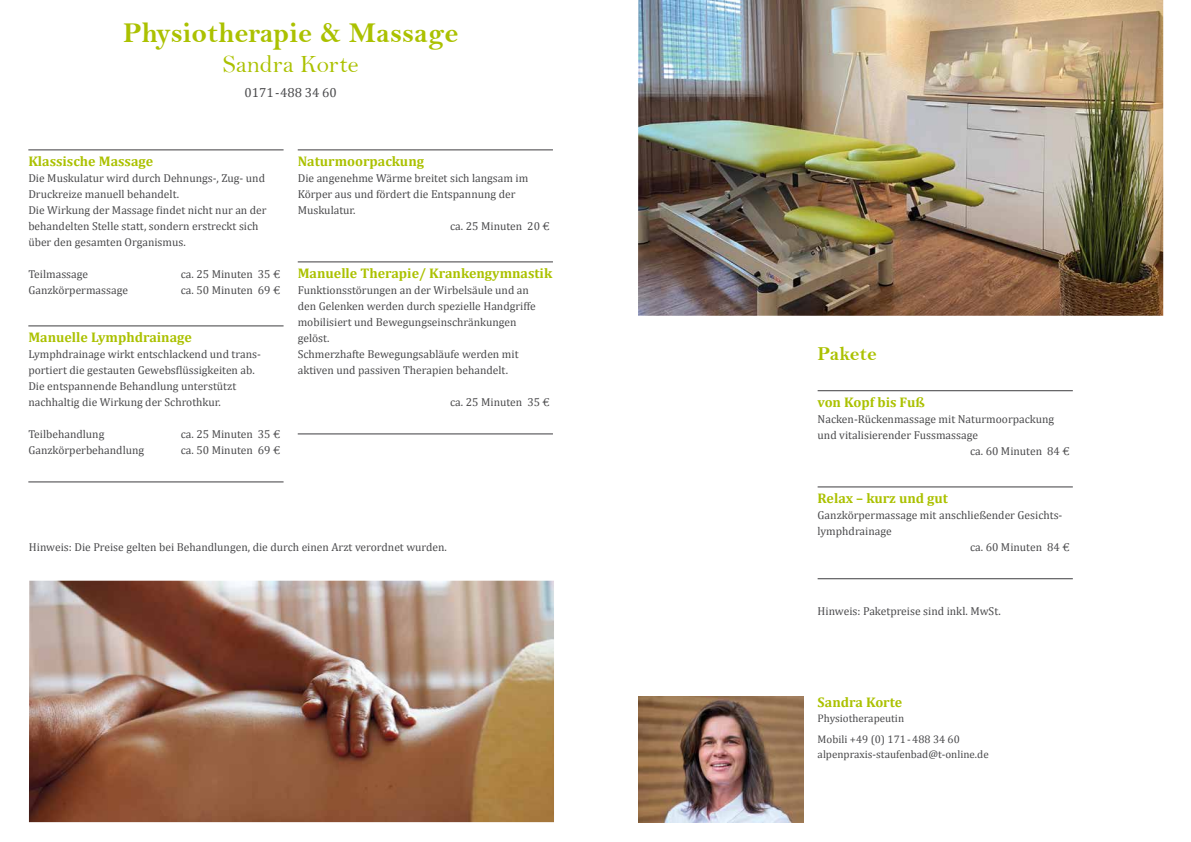
<style>
.page{position:relative;width:1191px;height:842px;background:#fff}
.page>*{position:absolute;margin:0;border:0;box-sizing:border-box;transform-origin:0 0}
.t1{font:29px "Bell MT Bold";color:#abc100}
.t2{font:25px "Bell";color:#abc100}
.t3{font:20px "Bell MT Bold";color:#abc100}
.t4{font:700 14px "Cambria";color:#abc100}
.t5{font:13.2px "Cambria";color:#4b4b4d}
.t6{font:11.5px/16px "Cambria";color:#4b4b4d}
.t7{font:11px/21.4px "Cambria";color:#4b4b4d}
</style>
<div class="page">
<hr style="left:28px;top:150px;width:255px;height:1px;background:#3e3d40">
<hr style="left:28px;top:326px;width:255px;height:1px;background:#3e3d40">
<hr style="left:28px;top:482px;width:255px;height:1px;background:#3e3d40">
<hr style="left:298px;top:150px;width:255px;height:1px;background:#3e3d40">
<hr style="left:298px;top:262px;width:255px;height:1px;background:#3e3d40">
<hr style="left:298px;top:434px;width:255px;height:1px;background:#3e3d40">
<hr style="left:817px;top:391px;width:255px;height:1px;background:#3e3d40">
<hr style="left:817px;top:487px;width:255px;height:1px;background:#3e3d40">
<hr style="left:817px;top:579px;width:255px;height:1px;background:#3e3d40">
<img style="left:638px;top:696px;width:165px;height:126px">
<img style="left:29px;top:581px;width:525px;height:241px">
<img style="left:638px;top:0;width:525px;height:316px">
<h1 class="t1" style="left:123px;top:16px;width:337px">Physiotherapie &amp; Massage</h1>
<h2 class="t2" style="left:223px;top:49px;width:137px">Sandra Korte</h2>
<p class="t5" style="left:244px;top:85px;width:94px">0171-488 34 60</p>
<p class="t4" style="left:28px;top:153px;width:126px">Klassische Massage</p>
<p class="t6" style="left:28px;top:170px;width:240px">Die Muskulatur wird durch Dehnungs-, Zug- und Druckreize manuell behandelt.<br>Die Wirkung der Massage findet nicht nur an der behandelten Stelle statt, sondern erstreckt sich über den gesamten Organismus.</p>
<p class="t6" style="left:28px;top:266px;width:61px">Teilmassage</p>
<p class="t6" style="left:181px;top:266px;width:101px">ca. 25 Minuten 35 €</p>
<p class="t6" style="left:28px;top:282px;width:101px">Ganzkörpermassage</p>
<p class="t6" style="left:181px;top:282px;width:101px">ca. 50 Minuten 69 €</p>
<p class="t4" style="left:28px;top:329px;width:165px">Manuelle Lymphdrainage</p>
<p class="t6" style="left:28px;top:346px;width:233px">Lymphdrainage wirkt entschlackend und trans&shy;portiert die gestauten Gewebsflüssigkeiten ab.<br>Die entspannende Behandlung unterstützt nachhaltig die Wirkung der Schrothkur.</p>
<p class="t6" style="left:28px;top:426px;width:78px">Teilbehandlung</p>
<p class="t6" style="left:181px;top:426px;width:101px">ca. 25 Minuten 35 €</p>
<p class="t6" style="left:28px;top:442px;width:117px">Ganzkörperbehandlung</p>
<p class="t6" style="left:181px;top:442px;width:101px">ca. 50 Minuten 69 €</p>
<p class="t4" style="left:298px;top:153px;width:128px">Naturmoorpackung</p>
<p class="t6" style="left:298px;top:170px;width:232px">Die angenehme Wärme breitet sich langsam im</p>
<p class="t6" style="left:298px;top:186px;width:219px">Körper aus und fördert die Entspannung der</p>
<p class="t6" style="left:298px;top:202px;width:59px">Muskulatur.</p>
<p class="t6" style="left:450px;top:218px;width:101px">ca. 25 Minuten 20 €</p>
<p class="t4" style="left:298px;top:265px;width:256px">Manuelle Therapie/ Krankengymnastik</p>
<p class="t6" style="left:298px;top:282px;width:240px">Funktionsstörungen an der Wirbelsäule und an den Gelenken werden durch spezielle Handgriffe mobilisiert und Bewegungseinschränkungen gelöst.<br>Schmerzhafte Bewegungsabläufe werden mit aktiven und passiven Therapien behandelt.</p>
<p class="t6" style="left:450px;top:394px;width:101px">ca. 25 Minuten 35 €</p>
<p class="t6" style="left:29px;top:539px;width:419px">Hinweis: Die Preise gelten bei Behandlungen, die durch einen Arzt verordnet wurden.</p>
<h3 class="t3" style="left:817px;top:341px;width:61px">Pakete</h3>
<p class="t4" style="left:817px;top:393px;width:109px">von Kopf bis Fuß</p>
<p class="t6" style="left:817px;top:411px;width:238px">Nacken-Rückenmassage mit Naturmoorpackung</p>
<p class="t6" style="left:817px;top:427px;width:162px">und vitalisierender Fussmassage</p>
<p class="t6" style="left:970px;top:443px;width:101px">ca. 60 Minuten 84 €</p>
<p class="t4" style="left:817px;top:489px;width:132px">Relax – kurz und gut</p>
<p class="t6" style="left:817px;top:507px;width:246px">Ganzkörpermassage mit anschließender Gesichts-</p>
<p class="t6" style="left:817px;top:523px;width:76px">lymphdrainage</p>
<p class="t6" style="left:970px;top:539px;width:101px">ca. 60 Minuten 84 €</p>
<p class="t6" style="left:817px;top:603px;width:185px">Hinweis: Paketpreise sind inkl. MwSt.</p>
<p class="t4" style="left:817px;top:694px;width:86px">Sandra Korte</p>
<p class="t7" style="left:817px;top:707px;width:144px">Physiotherapeutin<br>Mobili +49 (0) 171-488 34 60</p>
<p class="t7" style="left:817px;top:743px;width:173px">alpenpraxis-staufenbad@t-online.de</p>
</div>
